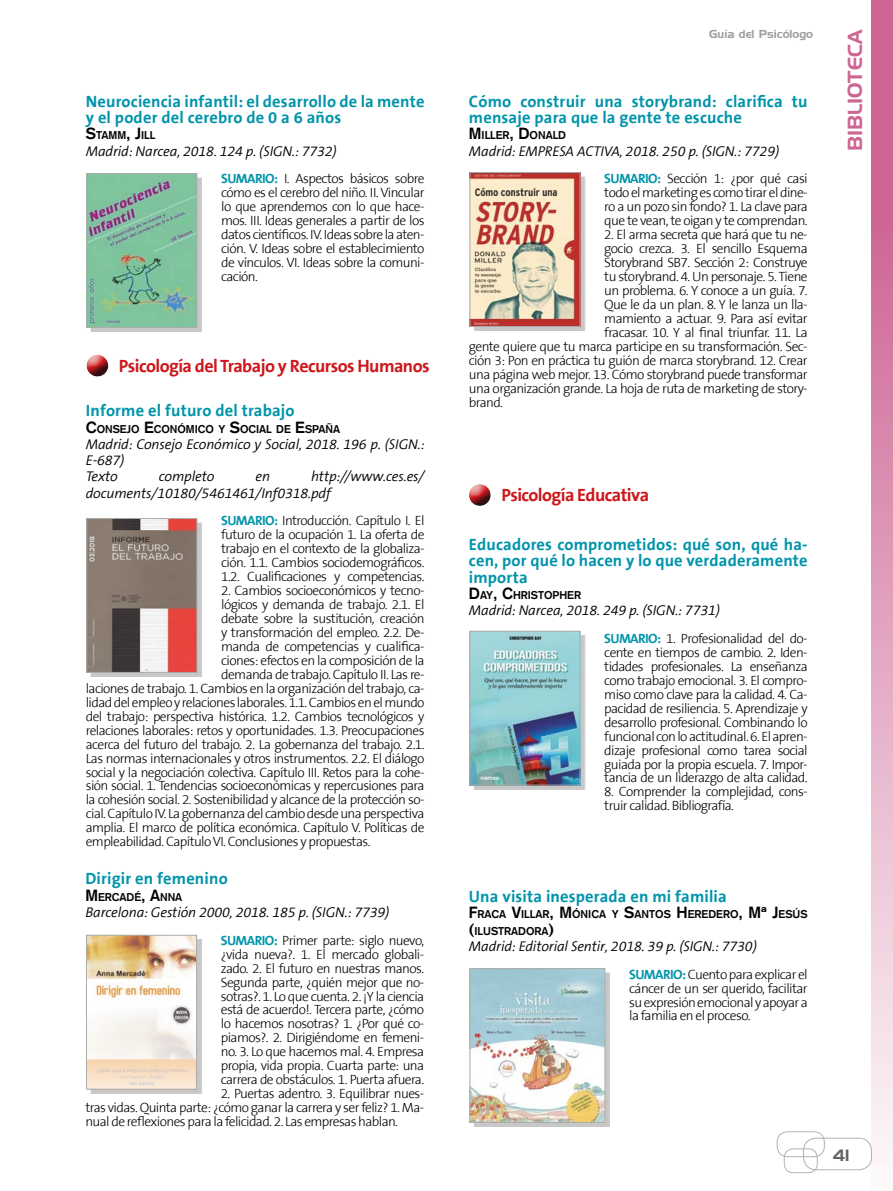
<style>
.page{position:relative;width:893px;height:1191px;background:#fff}
.page>*{position:absolute;margin:0;border:0;box-sizing:border-box;transform-origin:0 0}
.t1{font:19.8px "Handel Gothic BT";color:#ce6594}
.t2{font:700 18px "The Sans B7";letter-spacing:-.03em;color:#cd171a}
.t3{font:700 16.5px/16.2px "The Sans B7";letter-spacing:.01em;color:#0094aa}
.t4{font:15.9px "Handel Gothic BT";color:#646363}
.t5{font:italic 300 14.25px/16.2px "The Sans B4";letter-spacing:-.01em;color:#000}
.t6{font:300 13.5px/14px "The Sans B3";letter-spacing:-.045em;color:#000;text-align:justify}
.t7{font:11.25px "Handel Gothic BT";color:#9d9d9c}
.t8{font:700 11.1px/16.2px "Akzidenz Grotesk";color:#000}
.s1{font-size:15.9px}
.s2{font-family:"The Sans B7";font-weight:700;color:#0094aa}
</style>
<div class="page">
<div style="left:777px;top:1131px;width:47px;height:25px;border:1px solid #b3b2b2;border-radius:10px"></div>
<div style="left:784px;top:1148px;width:33px;height:24px;border:1px solid #b3b2b2;border-radius:9px"></div>
<div style="left:803px;top:1138px;width:69px;height:32px;border:1px solid #b3b2b2;border-radius:13px"></div>
<svg style="left:872px;top:0;width:21px;height:1158px;background:#e09fbc"></svg>
<div style="left:91px;top:178px;width:111px;height:154px;background:#c8c8c8"></div>
<img style="left:88px;top:175px;width:107px;height:151px">
<div style="left:86px;top:173px;width:111px;height:155px;border:1px solid #acacac"></div>
<div style="left:91px;top:522px;width:111px;height:155px;background:#c8c8c8"></div>
<img style="left:88px;top:520px;width:107px;height:151px">
<div style="left:86px;top:518px;width:111px;height:155px;border:1px solid #acacac"></div>
<div style="left:474px;top:177px;width:111px;height:154px;background:#000;opacity:.22"></div>
<img style="left:472px;top:174px;width:106px;height:151px">
<div style="left:470px;top:172px;width:110px;height:155px;border:1px solid #acacac"></div>
<div style="left:91px;top:939px;width:111px;height:155px;background:#000;opacity:.22"></div>
<img style="left:88px;top:937px;width:107px;height:150px">
<div style="left:86px;top:935px;width:111px;height:154px;border:1px solid #acacac"></div>
<div style="left:474px;top:635px;width:111px;height:155px;background:#000;opacity:.22"></div>
<img style="left:472px;top:633px;width:106px;height:150px">
<div style="left:470px;top:631px;width:110px;height:154px;border:1px solid #acacac"></div>
<div style="left:474px;top:972px;width:136px;height:155px;background:#000;opacity:.22"></div>
<img style="left:472px;top:970px;width:131px;height:150px">
<div style="left:470px;top:968px;width:135px;height:154px;border:1px solid #acacac"></div>
<div style="left:80px;top:353px;width:39px;height:24px;background:#0094aa;opacity:.75"></div>
<div style="left:462px;top:482px;width:39px;height:24px;background:#0094aa;opacity:.75"></div>
<p class="t3" style="left:86px;top:94px;width:340px">Neurociencia infantil: el desarrollo de la mente y el poder del cerebro de 0 a 6 años</p>
<p class="t8" style="left:86px;top:127px;width:71px"><span class="s1">S</span>TAMM<span class="s1">, J</span>ILL</p>
<p class="t5" style="left:86px;top:143px;width:253px">Madrid: Narcea, 2018. 124 p. (SIGN.: 7732)</p>
<p class="t6" style="left:221px;top:172px;width:205px"><span class="s2">SUMARIO:</span> I. Aspectos básicos sobre cómo es el cerebro del niño. II. Vincular lo que aprendemos con lo que hace&shy;mos. III. Ideas generales a partir de los datos científicos. IV. Ideas sobre la aten&shy;ción. V. Ideas sobre el establecimiento de vínculos. VI. Ideas sobre la comuni&shy;cación.</p>
<h2 class="t2" style="left:119px;top:356px;width:312px">Psicología del Trabajo y Recursos Humanos</h2>
<p class="t3" style="left:86px;top:403px;width:210px">Informe el futuro del trabajo</p>
<p class="t8" style="left:86px;top:420px;width:256px"><span class="s1">C</span>ONSEJO <span class="s1">E</span>CONÓMICO Y <span class="s1">S</span>OCIAL DE <span class="s1">E</span>SPAÑA</p>
<p class="t5" style="left:86px;top:436px;width:340px">Madrid: Consejo Económico y Social, 2018. 196 p. (SIGN.:<br>E-687)<br>Texto</p>
<p class="t5" style="left:86px;top:469px;width:340px;text-indent:225px">http://www.ces.es/ documents/10180/5461461/Inf0318.pdf</p>
<p class="t6" style="left:221px;top:514px;width:205px"><span class="s2">SUMARIO:</span> Introducción. Capítulo I. El futuro de la ocupación 1. La oferta de trabajo en el contexto de la globaliza&shy;ción. 1.1. Cambios sociodemográficos.<br>1.2. Cualificaciones y competencias.</p>
<p class="t6" style="left:221px;top:584px;width:205px">2. Cambios socioeconómicos y tecno-</p>
<p class="t6" style="left:221px;top:598px;width:205px">lógicos y demanda de trabajo. 2.1. El</p>
<p class="t6" style="left:221px;top:612px;width:205px">debate sobre la sustitución, creación</p>
<p class="t6" style="left:221px;top:626px;width:205px">y transformación del empleo. 2.2. De-</p>
<p class="t6" style="left:221px;top:640px;width:205px">manda de competencias y cualifica-</p>
<p class="t6" style="left:221px;top:654px;width:205px">ciones: efectos en la composición de la</p>
<p class="t6" style="left:221px;top:668px;width:205px">demanda de trabajo. Capítulo II. Las re-</p>
<p class="t6" style="left:86px;top:682px;width:340px">laciones de trabajo. 1. Cambios en la organización del trabajo, ca-</p>
<p class="t6" style="left:86px;top:696px;width:340px">lidad del empleo y relaciones laborales. 1.1. Cambios en el mundo</p>
<p class="t6" style="left:86px;top:709px;width:340px">del trabajo: perspectiva histórica. 1.2. Cambios tecnológicos y</p>
<p class="t6" style="left:86px;top:723px;width:340px">relaciones laborales: retos y oportunidades. 1.3. Preocupaciones</p>
<p class="t6" style="left:86px;top:737px;width:340px">acerca del futuro del trabajo. 2. La gobernanza del trabajo. 2.1.</p>
<p class="t6" style="left:86px;top:751px;width:340px">Las normas internacionales y otros instrumentos. 2.2. El diálogo</p>
<p class="t6" style="left:86px;top:765px;width:340px">social y la negociación colectiva. Capítulo III. Retos para la cohe-</p>
<p class="t6" style="left:86px;top:779px;width:340px">sión social. 1. Tendencias socioeconómicas y repercusiones para</p>
<p class="t6" style="left:86px;top:793px;width:340px">la cohesión social. 2. Sostenibilidad y alcance de la protección so-</p>
<p class="t6" style="left:86px;top:807px;width:340px">cial. Capítulo IV. La gobernanza del cambio desde una perspectiva</p>
<p class="t6" style="left:86px;top:821px;width:340px">amplia. El marco de política económica. Capítulo V. Políticas de</p>
<p class="t6" style="left:86px;top:835px;width:286px">empleabilidad. Capítulo VI. Conclusiones y propuestas.</p>
<p class="t5" style="left:159px;top:469px;width:57px">completo</p>
<p class="t5" style="left:255px;top:469px;width:16px">en</p>
<p class="t3" style="left:85px;top:871px;width:144px">Dirigir en femenino</p>
<p class="t8" style="left:85px;top:888px;width:98px"><span class="s1">M</span> ERCADÉ<span class="s1">, A</span>NNA</p>
<p class="t5" style="left:85px;top:904px;width:305px">Barcelona: Gestión 2000, 2018. 185 p. (SIGN.: 7739)</p>
<p class="t6" style="left:221px;top:933px;width:205px"><span class="s2">SUMARIO:</span> Primer parte: siglo nuevo, ¿vida nueva?. 1. El mercado globali&shy;zado. 2. El futuro en nuestras manos.<br>Segunda parte, ¿quién mejor que no&shy;sotras?. 1. Lo que cuenta. 2. ¡Y la ciencia está de acuerdo!. Tercera parte, ¿cómo lo hacemos nosotras? 1. ¿Por qué co&shy;piamos?. 2. Dirigiéndome en femeni&shy;no. 3. Lo que hacemos mal. 4. Empresa propia, vida propia. Cuarta parte: una carrera de obstáculos. 1. Puerta afuera.</p>
<p class="t6" style="left:85px;top:1087px;width:340px;text-indent:135px">2. Puertas adentro. 3. Equilibrar nues&shy;tras vidas. Quinta parte: ¿cómo ganar la carrera y ser feliz? 1. Ma&shy;nual de reflexiones para la felicidad. 2. Las empresas hablan.</p>
<p class="t7" style="left:709px;top:27px;width:105px">Guía del Psicólogo</p>
<h1 class="t1" style="left:843px;top:151px;width:124px;rotate:-90deg">BIBLIOTECA</h1>
<p class="t3" style="left:469px;top:94px;width:340px">Cómo construir una storybrand: clarifica tu mensaje para que la gente te escuche</p>
<p class="t8" style="left:469px;top:127px;width:98px"><span class="s1">M</span> ILLER<span class="s1">, D</span>ONALD</p>
<p class="t5" style="left:469px;top:143px;width:312px">Madrid: EMPRESA ACTIVA, 2018. 250 p. (SIGN.: 7729)</p>
<p class="t6" style="left:604px;top:172px;width:205px"><span class="s2">SUMARIO:</span> Sección 1: ¿por qué casi todo el marketing es como tirar el dine&shy;ro a un pozo sin fondo? 1. La clave para que te vean, te oigan y te comprendan.</p>
<p class="t6" style="left:604px;top:228px;width:205px">2. El arma secreta que hará que tu ne-</p>
<p class="t6" style="left:604px;top:242px;width:205px">gocio crezca. 3. El sencillo Esquema</p>
<p class="t6" style="left:604px;top:256px;width:205px">Storybrand SB7. Sección 2: Construye</p>
<p class="t6" style="left:604px;top:270px;width:205px">tu storybrand. 4. Un personaje. 5. Tiene</p>
<p class="t6" style="left:604px;top:284px;width:205px">un problema. 6. Y conoce a un guía. 7.</p>
<p class="t6" style="left:604px;top:298px;width:205px">Que le da un plan. 8. Y le lanza un lla-</p>
<p class="t6" style="left:604px;top:312px;width:205px">mamiento a actuar. 9. Para así evitar</p>
<p class="t6" style="left:604px;top:326px;width:205px">fracasar. 10. Y al final triunfar. 11. La</p>
<p class="t6" style="left:469px;top:340px;width:340px">gente quiere que tu marca participe en su transformación. Sec-</p>
<p class="t6" style="left:469px;top:354px;width:340px">ción 3: Pon en práctica tu guión de marca storybrand. 12. Crear</p>
<p class="t6" style="left:469px;top:368px;width:340px">una página web mejor. 13. Cómo storybrand puede transformar</p>
<p class="t6" style="left:469px;top:382px;width:340px">una organización grande. La hoja de ruta de marketing de story-</p>
<p class="t6" style="left:469px;top:396px;width:36px">brand.</p>
<h2 class="t2" style="left:501px;top:486px;width:149px">Psicología Educativa</h2>
<p class="t3" style="left:469px;top:537px;width:340px;text-align:justify">Educadores comprometidos: qué son, qué ha&shy;cen, por qué lo hacen y lo que verdaderamente importa</p>
<p class="t8" style="left:469px;top:587px;width:113px"><span class="s1">D</span>AY<span class="s1">, C</span>HRISTOPHER</p>
<p class="t5" style="left:469px;top:602px;width:253px">Madrid: Narcea, 2018. 249 p. (SIGN.: 7731)</p>
<p class="t6" style="left:604px;top:632px;width:205px"><span class="s2">SUMARIO:</span> 1. Profesionalidad del do&shy;cente en tiempos de cambio. 2. Iden&shy;tidades profesionales. La enseñanza como trabajo emocional. 3. El compro&shy;miso como clave para la calidad. 4. Ca&shy;pacidad de resiliencia. 5. Aprendizaje y desarrollo profesional. Combinando lo funcional con lo actitudinal. 6. El apren&shy;dizaje profesional como tarea social guiada por la propia escuela. 7. Impor&shy;tancia de un liderazgo de alta calidad.</p>
<p class="t6" style="left:604px;top:785px;width:205px">8. Comprender la complejidad, cons&shy;truir calidad. Bibliografía.</p>
<p class="t3" style="left:469px;top:889px;width:259px">Una visita inesperada en mi familia</p>
<p class="t8" style="left:469px;top:906px;width:340px"><span class="s1">F</span>RACA <span class="s1">V</span>ILLAR<span class="s1">, M</span> ÓNICA Y <span class="s1">S</span>ANTOS <span class="s1">H</span>EREDERO<span class="s1">, Mª J</span>ESÚS <span class="s1">(</span>ILUSTRADORA<span class="s1">)</span></p>
<p class="t5" style="left:469px;top:938px;width:289px">Madrid: Editorial Sentir, 2018. 39 p. (SIGN.: 7730)</p>
<p class="t6" style="left:629px;top:967px;width:180px"><span class="s2">SUMARIO:</span> Cuento para explicar el cáncer de un ser querido, facilitar su expresión emocional y apoyar a la familia en el proceso.</p>
<p class="t4" style="left:833px;top:1145px;width:18px">41</p>
</div>
